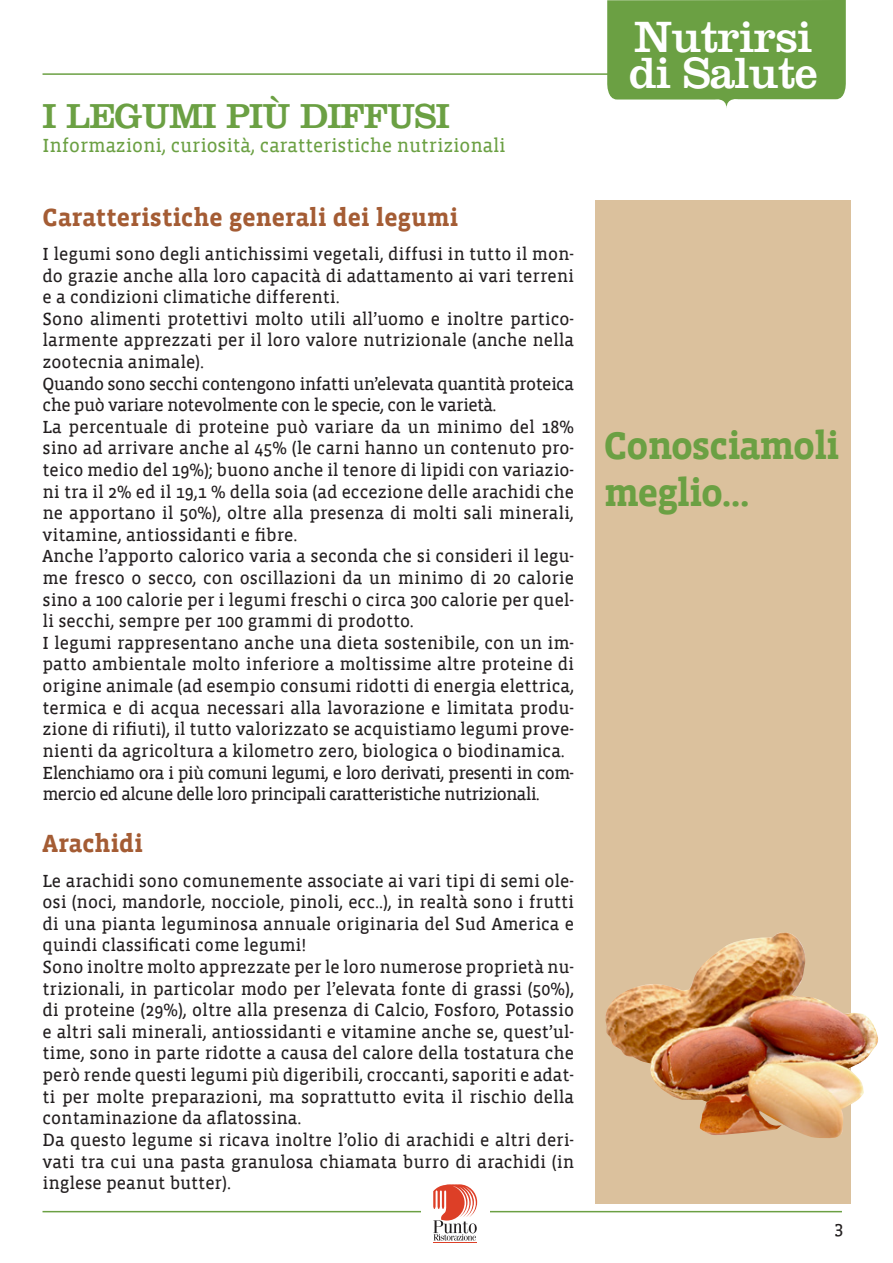
<style>
.page{position:relative;width:893px;height:1263px;background:#fff}
.page>*{position:absolute;margin:0;border:0;box-sizing:border-box;transform-origin:0 0}
.t1{font:45.45px "Clarendon";letter-spacing:-.02em;color:#fff}
.Domande{font:700 39.45px/47.2px "Vista Slab";letter-spacing:-.03em;color:#6ba043}
.t2{font:36px "Clarendon";letter-spacing:-.02em;color:#6ba043}
.Domande-2{font:700 25.5px "Vista Slab";color:#a45c34}
.t3{font:19.5px "Vista Slab Reg";color:#6ba043}
.t4{font:18px/21.6px "Vista Slab Reg";color:#231f20;text-align:justify}
.t5{font:18px/21.6px "Vista Slab Reg";letter-spacing:-.04em;color:#231f20}
.t6{font:18px/21.6px "Vista Slab Reg";letter-spacing:-.03em;color:#231f20}
</style>
<div class="page">
<hr style="left:43px;top:1211px;width:799px;height:1px;background:#6ba043">
<hr style="left:43px;top:73px;width:799px;height:2px;background:#6ba043">
<div style="left:421px;top:1182px;width:68px;height:60px;background:#fff"></div>
<hr style="left:433px;top:1242px;width:44px;height:1px;background:#dd3f27">
<svg style="left:433px;top:1184px;width:44px;height:56px"></svg>
<div style="left:595px;top:200px;width:255px;height:1003px;background:#dbc19d"></div>
<img style="left:605px;top:932px;width:273px;height:206px">
<svg style="left:607px;top:0;width:239px;height:108px;background:#77a752"></svg>
<p class="t2" style="left:43px;top:95px;width:409px">I LEGUMI PIÙ DIFFUSI</p>
<p class="t3" style="left:43px;top:135px;width:465px">Informazioni, curiosità, caratteristiche nutrizionali</p>
<p class="Domande-2" style="left:43px;top:204px;width:417px">Caratteristiche generali dei legumi</p>
<p class="t4" style="left:43px;top:244px;width:533px">I legumi sono degli antichissimi vegetali, diffusi in tutto il mon&shy;do grazie anche alla loro capacità di adattamento ai vari terreni e a condizioni climatiche differenti.</p>
<p class="t4" style="left:43px;top:308px;width:533px">Sono alimenti protettivi molto utili all’uomo e inoltre partico&shy;larmente apprezzati per il loro valore nutrizionale (anche nella zootecnia animale).</p>
<p class="t6" style="left:43px;top:373px;width:533px">Quando sono secchi contengono infatti un’elevata quantità proteica che può variare notevolmente con le specie, con le varietà.</p>
<p class="t4" style="left:43px;top:416px;width:533px">La percentuale di proteine può variare da un minimo del 18% sino ad arrivare anche al 45% (le carni hanno un contenuto pro&shy;teico medio del 19%); buono anche il tenore di lipidi con variazio&shy;ni tra il 2% ed il 19,1 % della soia (ad eccezione delle arachidi che ne apportano il 50%), oltre alla presenza di molti sali minerali, vitamine, antiossidanti e fibre.</p>
<p class="t4" style="left:43px;top:546px;width:533px">Anche l’apporto calorico varia a seconda che si consideri il legu&shy;me fresco o secco, con oscillazioni da un minimo di 20 calorie sino a 100 calorie per i legumi freschi o circa 300 calorie per quel&shy;li secchi, sempre per 100 grammi di prodotto.</p>
<p class="t4" style="left:43px;top:632px;width:533px">I legumi rappresentano anche una dieta sostenibile, con un im&shy;patto ambientale molto inferiore a moltissime altre proteine di origine animale (ad esempio consumi ridotti di energia elettrica, termica e di acqua necessari alla lavorazione e limitata produ&shy;zione di rifiuti), il tutto valorizzato se acquistiamo legumi prove&shy;nienti da agricoltura a kilometro zero, biologica o biodinamica.</p>
<p class="t5" style="left:43px;top:762px;width:533px">Elenchiamo ora i più comuni legumi, e loro derivati, presenti in com&shy;mercio ed alcune delle loro principali caratteristiche nutrizionali.</p>
<p class="Domande-2" style="left:43px;top:831px;width:102px">Arachidi</p>
<p class="t4" style="left:43px;top:870px;width:533px">Le arachidi sono comunemente associate ai vari tipi di semi ole&shy;osi (noci, mandorle, nocciole, pinoli, ecc..), in realtà sono i frutti di una pianta leguminosa annuale originaria del Sud America e quindi classificati come legumi!</p>
<p class="t4" style="left:43px;top:957px;width:533px">Sono inoltre molto apprezzate per le loro numerose proprietà nu&shy;trizionali, in particolar modo per l’elevata fonte di grassi (50%), di proteine (29%), oltre alla presenza di Calcio, Fosforo, Potassio e altri sali minerali, antiossidanti e vitamine anche se, quest’ul&shy;time, sono in parte ridotte a causa del calore della tostatura che però rende questi legumi più digeribili, croccanti, saporiti e adat&shy;ti per molte preparazioni, ma soprattutto evita il rischio della contaminazione da aflatossina.</p>
<p class="t4" style="left:43px;top:1129px;width:533px">Da questo legume si ricava inoltre l’olio di arachidi e altri deri&shy;vati tra cui una pasta granulosa chiamata burro di arachidi (in inglese peanut butter).</p>
<p class="t1" style="left:634px;top:10px;width:180px">Nutrirsi</p>
<p class="t1" style="left:629px;top:46px;width:190px">di Salute</p>
<p class="Domande" style="left:604px;top:423px;width:237px">Conosciamoli meglio…</p>
<p class="t4" style="left:834px;top:1218px;width:10px">3</p>
</div>
